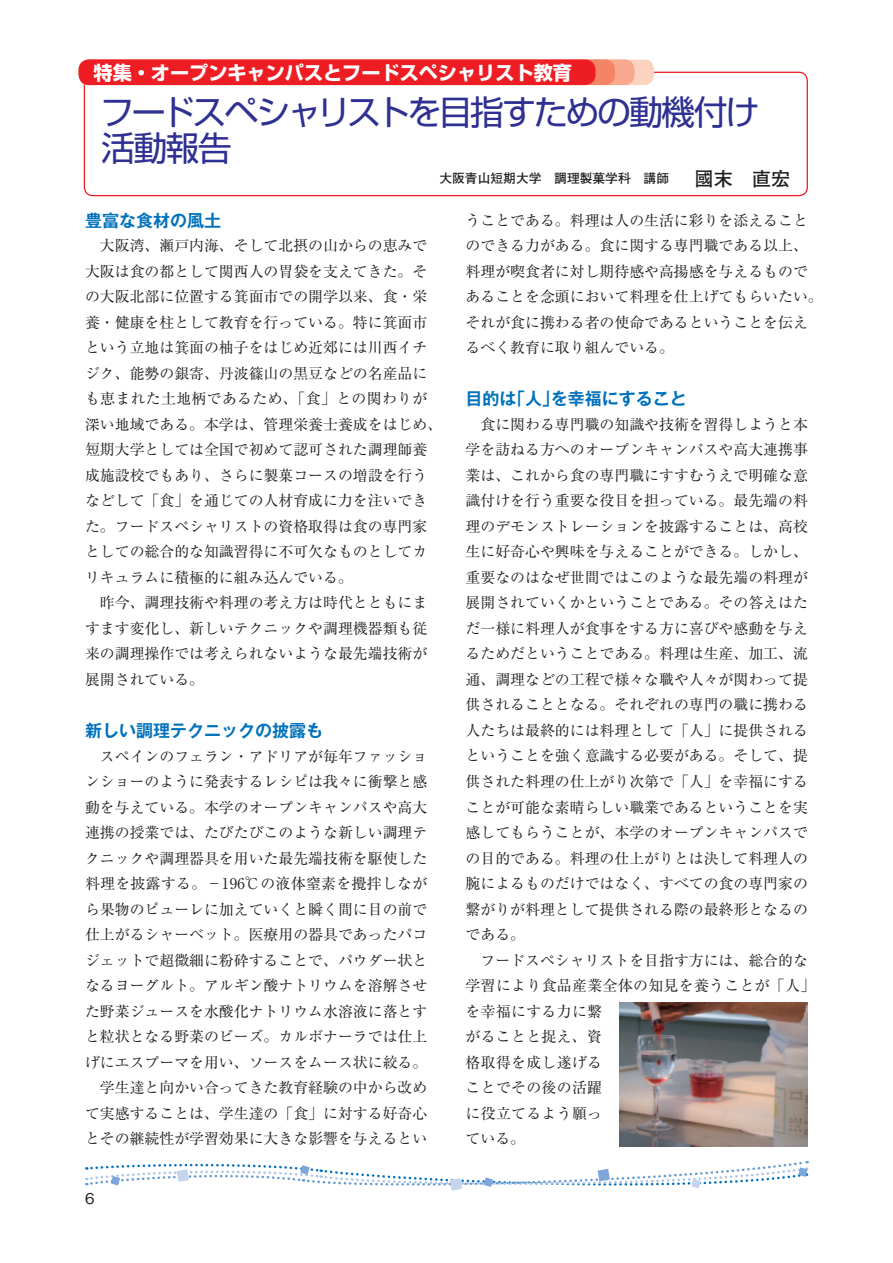
<style>
.page{position:relative;width:893px;height:1263px;background:#fff}
.page>*{position:absolute;margin:0;border:0;box-sizing:border-box;transform-origin:0 0}
.t1{font:34.05px/36.2px "Shin Go Pro";letter-spacing:-.07em;color:#2e3092}
.t2{font:700 19.2px "Shin Go Pro";color:#fff}
.t3{font:700 16.95px "Gothic MB101 Pro De";color:#0072bc}
.t4{font:14.85px/25.5px "Ryumin Pro";color:#231f20}
.t5{font:14.85px/25.5px "Ryumin Pro";letter-spacing:.02em;color:#231f20}
.t6{font:500 14.85px "Gothic BBB Pro";color:#231f20}
.t7{font:700 12.75px "Futo Go B101 Pro";color:#231f20}
.s1{font-size:19.2px}
</style>
<div class="page">
<div style="left:84px;top:72px;width:724px;height:124px;border:1px solid #ee1d23;border-radius:9px"></div>
<img style="left:619px;top:1003px;width:189px;height:143px">
<div style="left:79px;top:60px;width:575px;height:25px;background:#fcd2c0;border-radius:10px"></div>
<div style="left:79px;top:60px;width:555px;height:25px;background:#f8a98e;border-radius:10px"></div>
<div style="left:79px;top:60px;width:536px;height:25px;background:#f48465;border-radius:10px"></div>
<div style="left:79px;top:60px;width:517px;height:25px;background:#ee1d23;border-radius:10px"></div>
<svg style="left:86px;top:1161px;width:722px;height:30px"></svg>
<p class="t2" style="left:94px;top:57px;width:480px">特集・オープンキャンパスとフードスペシャリスト教育</p>
<h1 class="t1" style="left:100px;top:90px;width:661px">フードスペシャリストを目指すための動機付け活動報告</h1>
<p class="t7" style="left:439px;top:168px;width:352px">大阪青山短期大学　調理製菓学科　講師　　<span class="s1">國末　直宏</span></p>
<p class="t3" style="left:85px;top:206px;width:138px">豊富な食材の風土</p>
<p class="t4" style="left:85px;top:232px;width:359px;text-indent:15px">大阪湾、瀬戸内海、そして北摂の山からの恵みで大阪は食の都として関西人の胃袋を支えてきた。その大阪北部に位置する箕面市での開学以来、食・栄養・健康を柱として教育を行っている。特に箕面市という立地は箕面の柚子をはじめ近郊には川西イチジク、能勢の銀寄、丹波篠山の黒豆などの名産品にも恵まれた土地柄であるため、「食」との関わりが深い地域である。本学は、管理栄養士養成をはじめ、短期大学としては全国で初めて認可された調理師養成施設校でもあり、さらに製菓コースの増設を行うなどして「食」を通じての人材育成に力を注いできた。フードスペシャリストの資格取得は食の専門家としての総合的な知識習得に不可欠なものとしてカリキュラムに積極的に組み込んでいる。</p>
<p class="t4" style="left:85px;top:589px;width:344px;text-align:justify;text-indent:15px">昨今、調理技術や料理の考え方は時代とともにますます変化し、新しいテクニックや調理機器類も従来の調理操作では考えられないような最先端技術が展開されている。</p>
<p class="t3" style="left:85px;top:716px;width:240px">新しい調理テクニックの披露も</p>
<p class="t4" style="left:85px;top:742px;width:344px;text-align:right">スペインのフェラン・アドリアが毎年ファッションショーのように発表するレシピは我々に衝撃と感動を与えている。本学のオープンキャンパスや高大連携の授業では、たびたびこのような新しい調理テクニックや調理器具を用いた最先端技術を駆使した料理を披露する。－196℃の液体窒素を攪拌しながら果物のピューレに加えていくと瞬く間に目の前で仕上がるシャーベット。医療用の器具であったパコジェットで超微細に粉砕することで、パウダー状となるヨーグルト。アルギン酸ナトリウムを溶解させた野菜ジュースを水酸化ナトリウム水溶液に落とすと粒状となる野菜のビーズ。カルボナーラでは仕上げにエスプーマを用い、ソースをムース状に絞る。学生達と向かい合ってきた教育経験の中から改めて実感することは、学生達の「食」に対する好奇心とその継続性が学習効果に大きな影響を与えるとい</p>
<p class="t4" style="left:466px;top:206px;width:359px">うことである。料理は人の生活に彩りを添えることのできる力がある。食に関する専門職である以上、料理が喫食者に対し期待感や高揚感を与えるものであることを念頭において料理を仕上げてもらいたい。それが食に携わる者の使命であるということを伝えるべく教育に取り組んでいる。</p>
<p class="t3" style="left:466px;top:385px;width:223px">目的は「人」を幸福にすること</p>
<p class="t4" style="left:466px;top:410px;width:344px;text-align:justify;text-indent:15px">食に関わる専門職の知識や技術を習得しようと本学を訪ねる方へのオープンキャンパスや高大連携事業は、これから食の専門職にすすむうえで明確な意識付けを行う重要な役目を担っている。最先端の料理のデモンストレーションを披露することは、高校生に好奇心や興味を与えることができる。しかし、重要なのはなぜ世間ではこのような最先端の料理が展開されていくかということである。その答えはただ一様に料理人が食事をする方に喜びや感動を与えるためだということである。料理は生産、加工、流通、調理などの工程で様々な職や人々が関わって提供されることとなる。それぞれの専門の職に携わる人たちは最終的には料理として「人」に提供されるということを強く意識する必要がある。そして、提供された料理の仕上がり次第で「人」を幸福にすることが可能な素晴らしい職業であるということを実感してもらうことが、本学のオープンキャンパスでの目的である。料理の仕上がりとは決して料理人の腕によるものだけではなく、すべての食の専門家の繋がりが料理として提供される際の最終形となるのである。</p>
<p class="t5" style="left:466px;top:946px;width:351px;text-indent:15px">フードスペシャリストを目指す方には、総合的な学習により食品産業全体の知見を養うことが「人」を幸福にする力に繋<br>がることと捉え、資<br>格取得を成し遂げる<br>ことでその後の活躍<br>に役立てるよう願っ<br>ている。</p>
<p class="t6" style="left:85px;top:1186px;width:11px">6</p>
</div>
